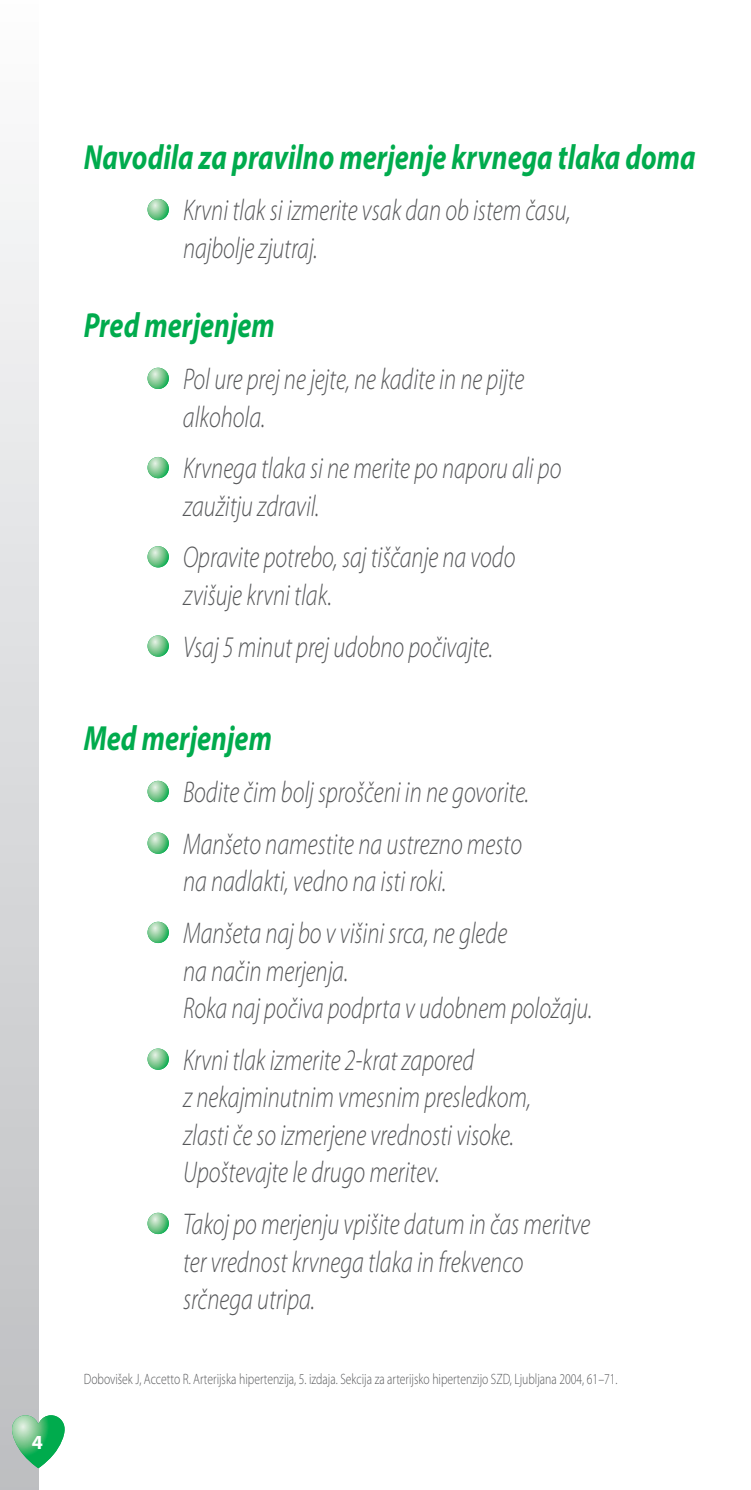
<style>
.page{position:relative;width:751px;height:1490px;background:#fff}
.page>*{position:absolute;margin:0;border:0;box-sizing:border-box;transform-origin:0 0}
.t1{font:italic 700 35px "Myriad Pro";color:#00ab4d;scale:.8 1}
.t2{font:italic 300 30px/37.5px "Myriad Pro";color:#57585a;scale:.78 1}
.t3{font:700 20px "Myriad Pro";color:#fff}
.t4{font:300 15px "Myriad Pro";color:#57585a;scale:.78 1}
</style>
<div class="page">
<div style="left:0;top:0;width:38px;height:1489px;background:linear-gradient(to bottom,#fcfcfd,#bcbdc0)"></div>
<svg style="left:12px;top:1414px;width:53px;height:53px"></svg>
<svg style="left:147px;top:199px;width:22px;height:21px"></svg>
<svg style="left:147px;top:368px;width:22px;height:21px"></svg>
<svg style="left:147px;top:457px;width:22px;height:21px"></svg>
<svg style="left:147px;top:546px;width:22px;height:21px"></svg>
<svg style="left:147px;top:635px;width:22px;height:21px"></svg>
<svg style="left:147px;top:780px;width:22px;height:22px"></svg>
<svg style="left:147px;top:832px;width:22px;height:21px"></svg>
<svg style="left:147px;top:921px;width:22px;height:21px"></svg>
<svg style="left:147px;top:1048px;width:22px;height:21px"></svg>
<svg style="left:147px;top:1212px;width:22px;height:21px"></svg>
<p class="t3" style="left:32px;top:1429px;width:13px">4</p>
<p class="t1" style="left:84px;top:134px;width:766px">Navodila za pravilno merjenje krvnega tlaka doma</p>
<p class="t2" style="left:183px;top:192px;width:498px">Krvni tlak si izmerite vsak dan ob istem času, najbolje zjutraj.</p>
<p class="t1" style="left:84px;top:303px;width:240px">Pred merjenjem</p>
<p class="t2" style="left:183px;top:361px;width:439px">Pol ure prej ne jejte, ne kadite in ne pijte alkohola.</p>
<p class="t2" style="left:183px;top:450px;width:486px">Krvnega tlaka si ne merite po naporu ali po zaužitju zdravil.</p>
<p class="t2" style="left:183px;top:539px;width:427px">Opravite potrebo, saj tiščanje na vodo zvišuje krvni tlak.</p>
<p class="t2" style="left:183px;top:628px;width:399px">Vsaj 5 minut prej udobno počivajte.</p>
<p class="t1" style="left:84px;top:715px;width:237px">Med merjenjem</p>
<p class="t2" style="left:183px;top:767px;width:445px;line-height:51.8px">Bodite čim bolj sproščeni in ne govorite.<br>Manšeto namestite na ustrezno mesto</p>
<p class="t2" style="left:183px;top:856px;width:417px;line-height:51.8px">na nadlakti, vedno na isti roki.<br>Manšeta naj bo v višini srca, ne glede</p>
<p class="t2" style="left:183px;top:952px;width:526px">na način merjenja.<br>Roka naj počiva podprta v udobnem položaju.</p>
<p class="t2" style="left:183px;top:1041px;width:447px">Krvni tlak izmerite 2-krat zapored<br>z nekajminutnim vmesnim presledkom, zlasti če so izmerjene vrednosti visoke.<br>Upoštevajte le drugo meritev.</p>
<p class="t2" style="left:183px;top:1205px;width:523px">Takoj po merjenju vpišite datum in čas meritve ter vrednost krvnega tlaka in frekvenco srčnega utripa.</p>
<p class="t4" style="left:84px;top:1370px;width:685px">Dobovišek J, Accetto R. Arterijska hipertenzija, 5. izdaja. Sekcija za arterijsko hipertenzijo SZD, Ljubljana 2004, 61–71.</p>
</div>
